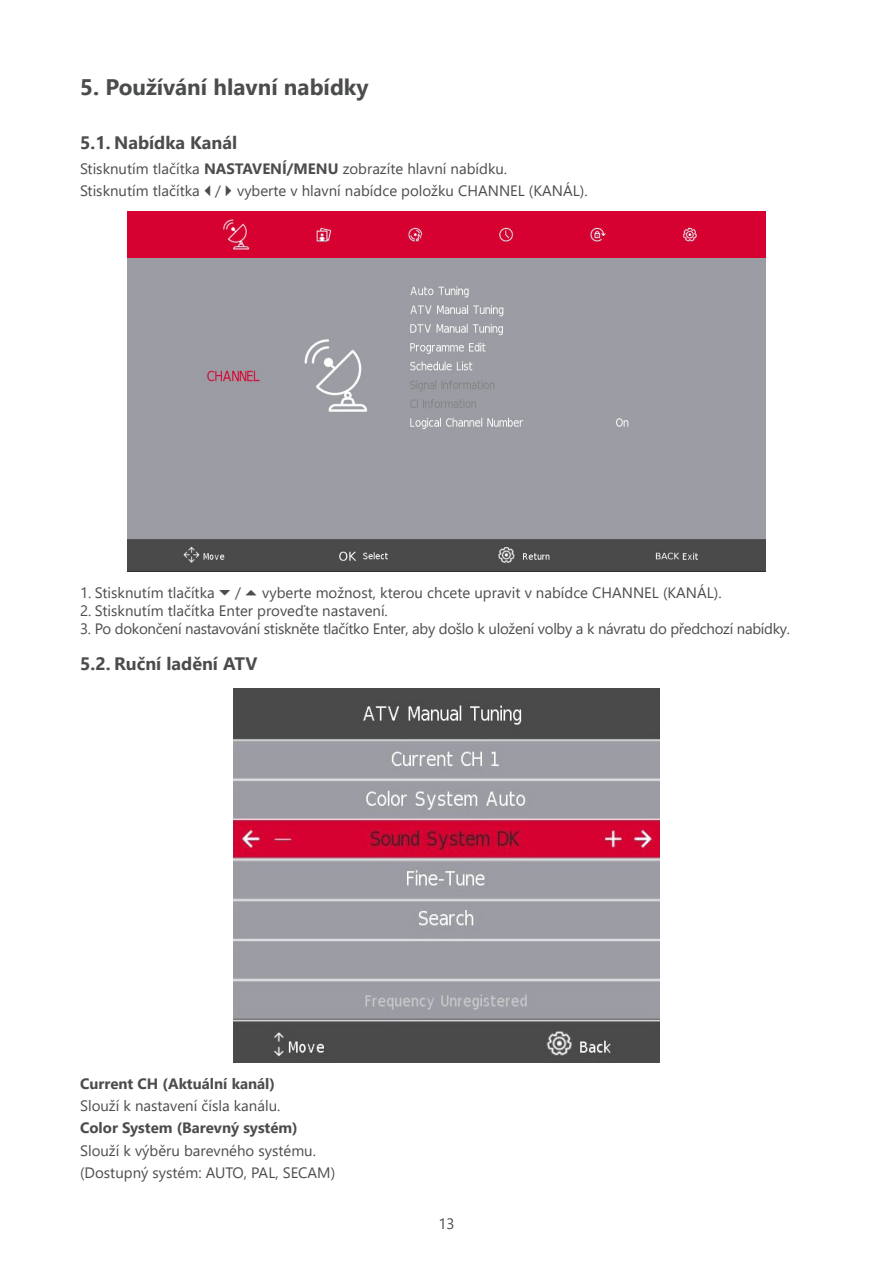
<style>
.page{position:relative;width:893px;height:1263px;background:#fff}
.page>*{position:absolute;margin:0;border:0;box-sizing:border-box;transform-origin:0 0}
.t1{font:700 22.5px "Segoe UI";color:#4b4c4d}
.t2{font:700 18px "Segoe UI";color:#4b4c4d}
.t3{font:15px/22.2px "Segoe UI";color:#4b4c4d}
.t4{font:15px "Segoe UI";letter-spacing:-.02em;color:#4b4c4d}
.t5{font:700 15px "Segoe UI";color:#4b4c4d}
.s1{font-weight:700}
.s2{font-family:"Guifxv 2 Transports"}
</style>
<div class="page">
<img style="left:128px;top:212px;width:637px;height:360px">
<img style="left:234px;top:688px;width:425px;height:374px">
<h1 class="t1" style="left:80px;top:66px;width:290px">5. Používání hlavní nabídky</h1>
<p class="t2" style="left:80px;top:126px;width:159px">5.1. Nabídka Kanál</p>
<p class="t3" style="left:80px;top:156px;width:509px">Stisknutím tlačítka <span class="s1">NASTAVENÍ/MENU</span> zobrazíte hlavní nabídku.<br>Stisknutím tlačítka <span class="s2">a</span> / <span class="s2">d</span> vyberte v hlavní nabídce položku CHANNEL (KANÁL).</p>
<p class="t3" style="left:80px;top:580px;width:643px">1. Stisknutím tlačítka <span class="s2">s</span> / <span class="s2">w</span> vyberte možnost, kterou chcete upravit v nabídce CHANNEL (KANÁL).</p>
<p class="t3" style="left:80px;top:598px;width:309px">2. Stisknutím tlačítka Enter proveďte nastavení.</p>
<p class="t4" style="left:80px;top:615px;width:711px">3. Po dokončení nastavování stiskněte tlačítko Enter, aby došlo k uložení volby a k návratu do předchozí nabídky.</p>
<p class="t2" style="left:80px;top:647px;width:179px">5.2. Ruční ladění ATV</p>
<p class="t5" style="left:80px;top:1069px;width:196px">Current CH (Aktuální kanál)</p>
<p class="t3" style="left:80px;top:1093px;width:202px">Slouží k nastavení čísla kanálu.</p>
<p class="t5" style="left:80px;top:1114px;width:219px">Color System (Barevný systém)</p>
<p class="t3" style="left:80px;top:1138px;width:257px">Slouží k výběru barevného systému. (Dostupný systém: AUTO, PAL, SECAM)</p>
<p class="t3" style="left:438px;top:1211px;width:18px">13</p>
</div>
